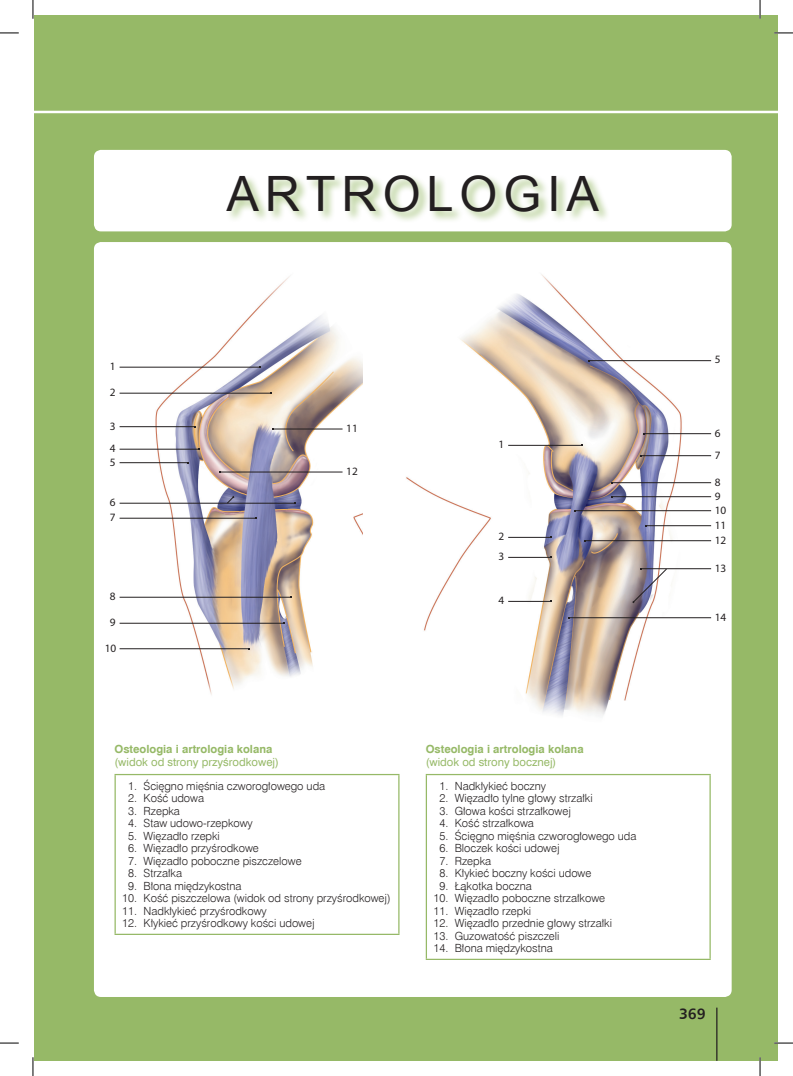
<style>
.page{position:relative;width:793px;height:1076px;background:#fff}
.page>*{position:absolute;margin:0;border:0;box-sizing:border-box;transform-origin:0 0}
.t1{font:48.75px "Arial";letter-spacing:.12em;color:#231f20}
.t2{font:700 15px "Humnst 777 EU";color:#231f20}
.t3{font:11.25px "Swis 721 Lt EU";color:#231f20}
.t4{font:700 11.25px "Swis 721 EU";color:#96b967}
.t5{font:11.25px "Swis 721 EU";color:#96b967}
.t6{font:11.25px/15px "Myriad Pro";color:#231f20}
</style>
<div class="page">
<div style="left:34px;top:15px;width:743px;height:1045px;background:#96b967"></div>
<hr style="left:716px;top:1007px;width:1px;height:53px;background:#231f20">
<hr style="left:34px;top:111px;width:743px;height:2px;background:#fff">
<div style="left:94px;top:150px;width:637px;height:81px;background:#fff;border-radius:7px"></div>
<div style="left:94px;top:242px;width:637px;height:755px;background:#fff;border-radius:7px"></div>
<div style="left:225px;top:173px;width:385px;height:50px;background:#96b967;opacity:.75"></div>
<img style="left:130px;top:276px;width:233px;height:419px">
<hr style="left:119px;top:648px;width:130px;height:1px;background:#231f20">
<hr style="left:119px;top:623px;width:165px;height:1px;background:#231f20">
<hr style="left:119px;top:597px;width:172px;height:1px;background:#231f20">
<hr style="left:119px;top:503px;width:176px;height:1px;background:#231f20">
<hr style="left:119px;top:518px;width:137px;height:1px;background:#231f20">
<hr style="left:119px;top:449px;width:80px;height:1px;background:#231f20">
<hr style="left:219px;top:472px;width:123px;height:1px;background:#231f20">
<hr style="left:272px;top:429px;width:70px;height:1px;background:#231f20">
<hr style="left:119px;top:426px;width:76px;height:1px;background:#231f20">
<hr style="left:119px;top:462px;width:69px;height:1px;background:#231f20">
<hr style="left:119px;top:367px;width:141px;height:1px;background:#231f20">
<hr style="left:119px;top:393px;width:152px;height:1px;background:#231f20">
<svg style="left:227px;top:496px;width:7px;height:8px"></svg>
<img style="left:406px;top:274px;width:306px;height:442px">
<hr style="left:508px;top:601px;width:42px;height:1px;background:#231f20">
<hr style="left:585px;top:540px;width:125px;height:1px;background:#231f20">
<hr style="left:575px;top:510px;width:135px;height:1px;background:#231f20">
<hr style="left:612px;top:496px;width:98px;height:1px;background:#231f20">
<hr style="left:612px;top:482px;width:98px;height:1px;background:#231f20">
<hr style="left:589px;top:360px;width:121px;height:1px;background:#231f20">
<hr style="left:644px;top:433px;width:66px;height:1px;background:#231f20">
<hr style="left:569px;top:617px;width:141px;height:1px;background:#231f20">
<hr style="left:641px;top:568px;width:69px;height:1px;background:#231f20">
<svg style="left:632px;top:568px;width:34px;height:35px"></svg>
<hr style="left:646px;top:525px;width:64px;height:1px;background:#231f20">
<hr style="left:641px;top:455px;width:69px;height:1px;background:#231f20">
<hr style="left:508px;top:557px;width:42px;height:1px;background:#231f20">
<hr style="left:508px;top:537px;width:42px;height:1px;background:#231f20">
<hr style="left:508px;top:445px;width:73px;height:1px;background:#231f20">
<hr style="left:114px;top:774px;width:285px;height:1px;background:#96b967">
<hr style="left:114px;top:775px;width:2px;height:158px;background:#96b967">
<hr style="left:398px;top:775px;width:1px;height:158px;background:#96b967">
<hr style="left:114px;top:933px;width:285px;height:2px;background:#96b967">
<hr style="left:425px;top:774px;width:285px;height:1px;background:#96b967">
<hr style="left:425px;top:775px;width:2px;height:183px;background:#96b967">
<hr style="left:709px;top:775px;width:1px;height:183px;background:#96b967">
<hr style="left:425px;top:958px;width:285px;height:2px;background:#96b967">
<svg style="left:0;top:32px;width:19px;height:2px"></svg>
<svg style="left:774px;top:32px;width:18px;height:2px"></svg>
<svg style="left:0;top:1042px;width:19px;height:2px"></svg>
<svg style="left:774px;top:1042px;width:18px;height:2px"></svg>
<svg style="left:32px;top:0;width:2px;height:19px"></svg>
<svg style="left:32px;top:1057px;width:2px;height:19px"></svg>
<svg style="left:759px;top:0;width:1px;height:19px"></svg>
<svg style="left:759px;top:1057px;width:1px;height:19px"></svg>
<h1 class="t1" style="left:226px;top:162px;width:374px">ARTROLOGIA</h1>
<p class="t6" style="left:110px;top:358px;width:7px">1</p>
<p class="t6" style="left:110px;top:384px;width:7px">2</p>
<p class="t6" style="left:110px;top:418px;width:7px">3</p>
<p class="t6" style="left:346px;top:420px;width:13px">11</p>
<p class="t6" style="left:110px;top:454px;width:7px">5</p>
<p class="t6" style="left:110px;top:440px;width:7px">4</p>
<p class="t6" style="left:346px;top:463px;width:13px">12</p>
<p class="t6" style="left:110px;top:494px;width:7px">6<br>7</p>
<p class="t6" style="left:110px;top:588px;width:7px">8</p>
<p class="t6" style="left:110px;top:614px;width:7px">9</p>
<p class="t6" style="left:105px;top:640px;width:13px">10</p>
<p class="t6" style="left:498px;top:437px;width:7px">1</p>
<p class="t6" style="left:498px;top:529px;width:7px">2</p>
<p class="t6" style="left:498px;top:549px;width:7px">3</p>
<p class="t6" style="left:498px;top:593px;width:7px">4</p>
<p class="t4" style="left:114px;top:742px;width:159px">Osteologia i artrologia kolana</p>
<p class="t5" style="left:114px;top:755px;width:166px">(widok od strony przyśrodkowej)</p>
<p class="t3" style="left:128px;top:779px;width:198px">1. Ścięgno mięśnia czworogłowego uda</p>
<p class="t3" style="left:128px;top:791px;width:77px">2. Kość udowa</p>
<p class="t3" style="left:128px;top:804px;width:53px">3. Rzepka</p>
<p class="t3" style="left:128px;top:816px;width:126px">4. Staw udowo-rzepkowy</p>
<p class="t3" style="left:128px;top:829px;width:93px">5. Więzadło rzepki</p>
<p class="t3" style="left:128px;top:841px;width:132px">6. Więzadło przyśrodkowe</p>
<p class="t3" style="left:128px;top:854px;width:175px">7. Więzadło poboczne piszczelowe</p>
<p class="t3" style="left:128px;top:866px;width:55px">8. Strzałka</p>
<p class="t3" style="left:128px;top:879px;width:115px">9. Błona międzykostna</p>
<p class="t3" style="left:122px;top:891px;width:270px">10. Kość piszczelowa (widok od strony przyśrodkowej)</p>
<p class="t3" style="left:122px;top:904px;width:146px">11. Nadkłykieć przyśrodkowy</p>
<p class="t3" style="left:122px;top:916px;width:194px">12. Kłykieć przyśrodkowy kości udowej</p>
<p class="t4" style="left:425px;top:742px;width:159px">Osteologia i artrologia kolana</p>
<p class="t5" style="left:425px;top:755px;width:132px">(widok od strony bocznej)</p>
<p class="t3" style="left:439px;top:779px;width:108px">1. Nadkłykieć boczny</p>
<p class="t3" style="left:439px;top:791px;width:155px">2. Więzadło tylne głowy strzałki</p>
<p class="t3" style="left:439px;top:804px;width:133px">3. Głowa kości strzałkowej</p>
<p class="t3" style="left:439px;top:816px;width:96px">4. Kość strzałkowa</p>
<p class="t3" style="left:439px;top:829px;width:198px">5. Ścięgno mięśnia czworogłowego uda</p>
<p class="t3" style="left:439px;top:841px;width:121px">6. Bloczek kości udowej</p>
<p class="t3" style="left:439px;top:854px;width:53px">7. Rzepka</p>
<p class="t3" style="left:439px;top:866px;width:153px">8. Kłykieć boczny kości udowe</p>
<p class="t3" style="left:439px;top:879px;width:94px">9. Łąkotka boczna</p>
<p class="t3" style="left:433px;top:891px;width:173px">10. Więzadło poboczne strzałkowe</p>
<p class="t3" style="left:433px;top:904px;width:99px">11. Więzadło rzepki</p>
<p class="t3" style="left:433px;top:916px;width:180px">12. Więzadło przednie głowy strzałki</p>
<p class="t3" style="left:433px;top:929px;width:127px">13. Guzowatość piszczeli</p>
<p class="t3" style="left:433px;top:941px;width:121px">14. Błona międzykostna</p>
<p class="t6" style="left:714px;top:352px;width:7px">5</p>
<p class="t6" style="left:714px;top:425px;width:7px">6</p>
<p class="t6" style="left:714px;top:447px;width:7px">7</p>
<p class="t6" style="left:714px;top:474px;width:7px">8</p>
<p class="t6" style="left:714px;top:488px;width:7px">9</p>
<p class="t6" style="left:714px;top:502px;width:13px">10</p>
<p class="t6" style="left:714px;top:517px;width:13px">11</p>
<p class="t6" style="left:714px;top:532px;width:13px">12</p>
<p class="t6" style="left:714px;top:560px;width:13px">13</p>
<p class="t6" style="left:714px;top:609px;width:13px">14</p>
<h2 class="t2" style="left:678px;top:1004px;width:28px">369</h2>
</div>
